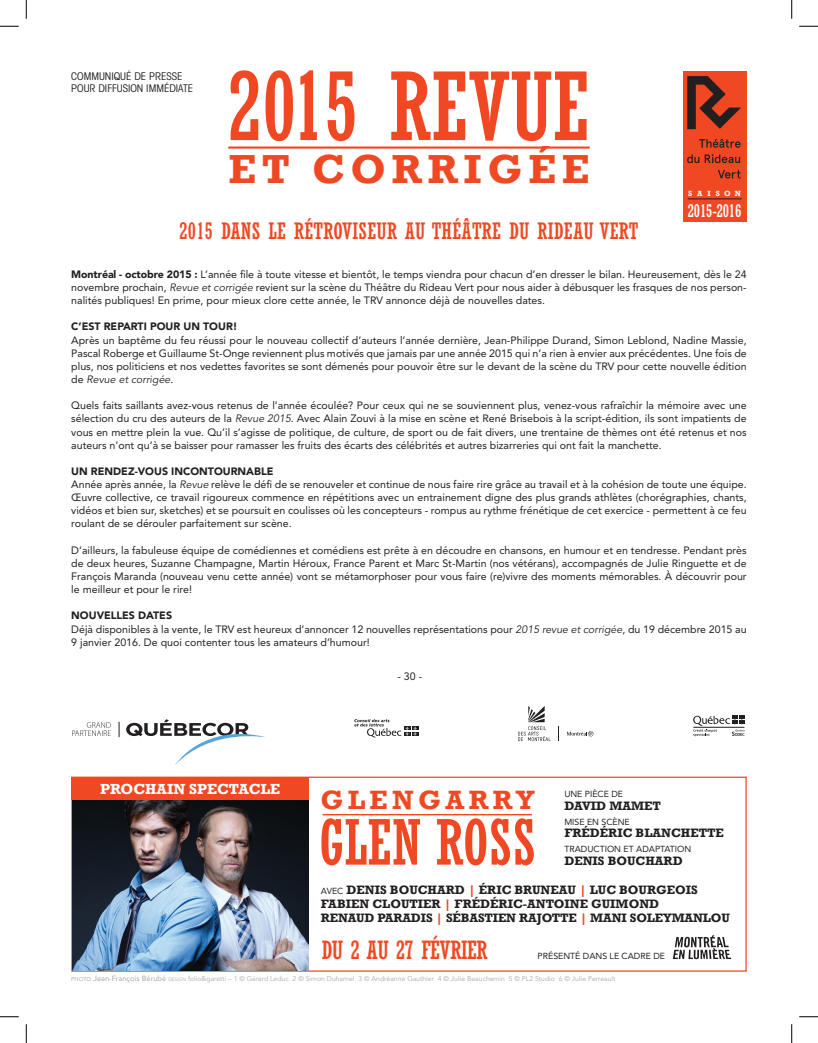
<style>
.page{position:relative;width:818px;height:1043px;background:#fff}
.page>*{position:absolute;margin:0;border:0;box-sizing:border-box;transform-origin:0 0}
.t1{font:condensed 93.12px "Rockwell";color:#f04822}
.t2{font:condensed 61.88px "Rockwell";color:#f04822}
.t3{font:700 41.5px "Rockwell";letter-spacing:.14em;color:#f04822}
.t4{font:700 27.25px "Rockwell";letter-spacing:.16em;color:#f04822}
.Dates{font:condensed 25px "Rockwell";letter-spacing:-.02em;color:#f04822}
.t5{font:condensed 22.5px "Rockwell";letter-spacing:.01em;color:#f04822}
.t6{font:condensed 17.25px "Rockwell";letter-spacing:-.01em;color:#fff}
.Dates-2{font:700 15px "Rockwell";color:#fff}
.t7{font:700 12.5px "Rockwell";color:#231f20}
.t8{font:10.62px/13.1px "Avenir";color:#231f20;text-align:justify}
.t9{font:900 10.62px "Avenir";color:#231f20}
.t10{font:condensed 10.62px "Avant Garde";color:#231f20}
.t11{font:8.75px "Avenir";color:#231f20}
.t12{font:700 7.75px "Rockwell";letter-spacing:.64em;color:#fff}
.t13{font:6.88px "Avenir";color:#a8a9ad}
.s1{font-weight:900}
.s2{font-style:italic}
.s3{font-family:"Avenir";font-weight:400;font-size:8.75px}
.s4{color:#f04822}
.s5{font-size:5.62px}
.s6{font-size:7.5px}
.s7{font-size:4.75px}
</style>
<div class="page">
<div style="left:71px;top:776px;width:675px;height:195px;border:1px solid #f04822"></div>
<svg style="left:72px;top:722px;width:39px;height:14px"></svg>
<svg style="left:119px;top:721px;width:1px;height:16px"></svg>
<svg style="left:126px;top:719px;width:139px;height:46px"></svg>
<svg style="left:354px;top:719px;width:64px;height:18px"></svg>
<svg style="left:518px;top:706px;width:32px;height:35px"></svg>
<svg style="left:567px;top:730px;width:26px;height:6px"></svg>
<svg style="left:558px;top:726px;width:1px;height:15px"></svg>
<svg style="left:693px;top:715px;width:51px;height:21px"></svg>
<div style="left:683px;top:71px;width:63px;height:151px;background:#f04822"></div>
<hr style="left:687px;top:198px;width:54px;height:1px;background:#231f20">
<svg style="left:687px;top:76px;width:54px;height:53px"></svg>
<svg style="left:699px;top:139px;width:41px;height:9px"></svg>
<svg style="left:687px;top:154px;width:53px;height:9px"></svg>
<svg style="left:718px;top:170px;width:22px;height:8px"></svg>
<img style="left:72px;top:799px;width:237px;height:171px">
<div style="left:71px;top:777px;width:238px;height:22px;background:#f04822"></div>
<hr style="left:228px;top:146px;width:361px;height:3px;background:#f04822">
<hr style="left:322px;top:814px;width:210px;height:1px;background:#f04822">
<svg style="left:672px;top:935px;width:59px;height:24px"></svg>
<svg style="left:0;top:25px;width:19px;height:2px"></svg>
<svg style="left:799px;top:25px;width:19px;height:2px"></svg>
<svg style="left:0;top:1016px;width:19px;height:1px"></svg>
<svg style="left:799px;top:1016px;width:19px;height:1px"></svg>
<svg style="left:25px;top:0;width:2px;height:19px"></svg>
<svg style="left:25px;top:1024px;width:2px;height:18px"></svg>
<svg style="left:791px;top:0;width:1px;height:19px"></svg>
<svg style="left:791px;top:1024px;width:1px;height:18px"></svg>
<p class="t10" style="left:71px;top:69px;width:112px">COMMUNIQUÉ DE PRESSE</p>
<p class="t10" style="left:71px;top:82px;width:123px">POUR DIFFUSION IMMÉDIATE</p>
<p class="t1" style="left:228px;top:53px;width:363px">2015 REVUE</p>
<p class="t3" style="left:228px;top:144px;width:363px">ET CORRIGÉE</p>
<p class="t12" style="left:688px;top:188px;width:54px">SAISON</p>
<p class="t6" style="left:687px;top:201px;width:55px">2015-2016</p>
<p class="t5" style="left:179px;top:218px;width:460px">2015 DANS LE RÉTROVISEUR AU THÉÂTRE DU RIDEAU VERT</p>
<p class="t8" style="left:71px;top:268px;width:677px"><span class="s1">Montréal - octobre 2015 :</span> L’année file à toute vitesse et bientôt, le temps viendra pour chacun d’en dresser le bilan. Heureusement, dès le 24 novembre prochain, <span class="s2">Revue et corrigée</span> revient sur la scène du Théâtre du Rideau Vert pour nous aider à débusquer les frasques de nos person&shy;nalités publiques! En prime, pour mieux clore cette année, le TRV annonce déjà de nouvelles dates.</p>
<p class="t9" style="left:71px;top:320px;width:168px">C’EST REPARTI POUR UN TOUR!</p>
<p class="t8" style="left:71px;top:333px;width:677px">Après un baptême du feu réussi pour le nouveau collectif d’auteurs l’année dernière, Jean-Philippe Durand, Simon Leblond, Nadine Massie, Pascal Roberge et Guillaume St-Onge reviennent plus motivés que jamais par une année 2015 qui n’a rien à envier aux précédentes. Une fois de plus, nos politiciens et nos vedettes favorites se sont démenés pour pouvoir être sur le devant de la scène du TRV pour cette nouvelle édition de <span class="s2">Revue et corrigée</span>.</p>
<p class="t8" style="left:71px;top:399px;width:677px">Quels faits saillants avez-vous retenus de l’année écoulée? Pour ceux qui ne se souviennent plus, venez-vous rafraîchir la mémoire avec une sélection du cru des auteurs de la <span class="s2">Revue 2015</span>. Avec Alain Zouvi à la mise en scène et René Brisebois à la script-édition, ils sont impatients de vous en mettre plein la vue. Qu’il s’agisse de politique, de culture, de sport ou de fait divers, une trentaine de thèmes ont été retenus et nos auteurs n’ont qu’à se baisser pour ramasser les fruits des écarts des célébrités et autres bizarreries qui ont fait la manchette.</p>
<p class="t9" style="left:71px;top:465px;width:204px">UN RENDEZ-VOUS INCONTOURNABLE</p>
<p class="t8" style="left:71px;top:478px;width:677px">Année après année, la <span class="s2">Revue</span> relève le défi de se renouveler et continue de nous faire rire grâce au travail et à la cohésion de toute une équipe.<br>Œuvre collective, ce travail rigoureux commence en répétitions avec un entrainement digne des plus grands athlètes (chorégraphies, chants, vidéos et bien sur, sketches) et se poursuit en coulisses où les concepteurs - rompus au rythme frénétique de cet exercice - permettent à ce feu roulant de se dérouler parfaitement sur scène.</p>
<p class="t8" style="left:71px;top:543px;width:677px">D’ailleurs, la fabuleuse équipe de comédiennes et comédiens est prête à en découdre en chansons, en humour et en tendresse. Pendant près de deux heures, Suzanne Champagne, Martin Héroux, France Parent et Marc St-Martin (nos vétérans), accompagnés de Julie Ringuette et de François Maranda (nouveau venu cette année) vont se métamorphoser pour vous faire (re)vivre des moments mémorables. À découvrir pour le meilleur et pour le rire!</p>
<p class="t9" style="left:71px;top:609px;width:102px">NOUVELLES DATES</p>
<p class="t8" style="left:71px;top:622px;width:676px">Déjà disponibles à la vente, le TRV est heureux d’annoncer 12 nouvelles représentations pour <span class="s2">2015 revue et corrigée</span>, du 19 décembre 2015 au<br>9 janvier 2016. De quoi contenter tous les amateurs d’humour!</p>
<p class="t8" style="left:397px;top:669px;width:26px">- 30 -</p>
<p class="Dates-2" style="left:100px;top:779px;width:181px">PROCHAIN SPECTACLE</p>
<p class="t11" style="left:564px;top:789px;width:60px">UNE PIÈCE DE</p>
<p class="t7" style="left:564px;top:797px;width:98px">DAVID MAMET</p>
<p class="t11" style="left:564px;top:816px;width:67px">MISE EN SCÈNE</p>
<p class="t7" style="left:564px;top:825px;width:161px">FRÉDÉRIC BLANCHETTE</p>
<p class="t11" style="left:564px;top:844px;width:128px">TRADUCTION ET ADAPTATION</p>
<p class="t7" style="left:564px;top:852px;width:120px">DENIS BOUCHARD</p>
<p class="t4" style="left:320px;top:783px;width:216px">GLENGARRY</p>
<p class="t2" style="left:319px;top:807px;width:219px">GLEN ROSS</p>
<p class="t7" style="left:321px;top:882px;width:378px"><span class="s3">AVEC</span> DENIS BOUCHARD <span class="s4">|</span> ÉRIC BRUNEAU <span class="s4">|</span> LUC BOURGEOIS</p>
<p class="t7" style="left:321px;top:896px;width:340px">FABIEN CLOUTIER <span class="s4">|</span> FRÉDÉRIC-ANTOINE GUIMOND</p>
<p class="t7" style="left:321px;top:909px;width:410px">RENAUD PARADIS <span class="s4">|</span> SÉBASTIEN RAJOTTE <span class="s4">|</span> MANI SOLEYMANLOU</p>
<p class="Dates" style="left:321px;top:935px;width:168px">DU 2 AU 27 FÉVRIER</p>
<p class="t11" style="left:537px;top:951px;width:129px">PRÉSENTÉ DANS LE CADRE DE</p>
<p class="t13" style="left:71px;top:974px;width:545px"><span class="s5">PHOTO</span> <span class="s6">Jean-François Bérubé</span> <span class="s7">DESIGN</span> folio&amp;garetti – 1 © Gérard Leduc 2 © Simon Duhamel 3 © Andréanne Gauthier 4 © Julie Beauchemin 5 © PL2 Studio 6 © Julie Perreault</p>
</div>
